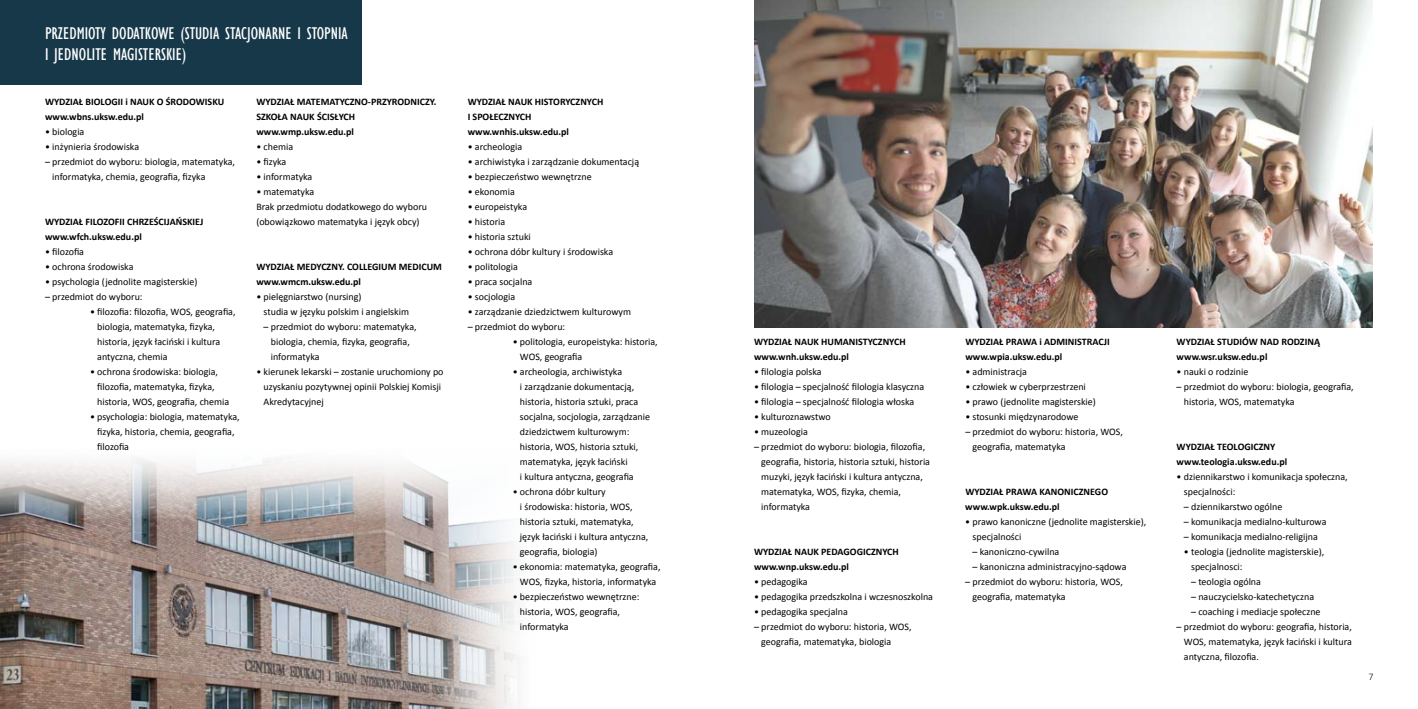
<style>
.page{position:relative;width:1418px;height:709px;background:#fff}
.page>*{position:absolute;margin:0;border:0;box-sizing:border-box;transform-origin:0 0}
.t1{font:condensed 17.5px "Gill Sans";color:#fff}
.t2{font:10px/15px "Calibri";color:#000}
.t3{font:700 10px/15px "Calibri";color:#000}
.t4{font:300 10px "Calibri";color:#000}
</style>
<div class="page">
<img style="left:754px;top:0;width:618px;height:327px">
<img style="left:0;top:459px;width:519px;height:250px">
<div style="left:0;top:0;width:361px;height:84px;background:#173849"></div>
<h1 class="t1" style="left:45px;top:23px;width:7px">PRZED</h1>
<h1 class="t1" style="left:77px;top:23px;width:15px">MIOTY</h1>
<h1 class="t1" style="left:112px;top:23px;width:8px">DODATKOWE</h1>
<h1 class="t1" style="left:181px;top:23px;width:78px">(STUDIA STACJONARNE</h1>
<h1 class="t1" style="left:297px;top:23px;width:17px">I STOPNIA</h1>
<h1 class="t1" style="left:45px;top:44px;width:20px">I JEDNOLITE</h1>
<h1 class="t1" style="left:113px;top:44px;width:28px">MAGISTERSKIE</h1>
<h1 class="t1" style="left:182px;top:44px;width:6px">)</h1>
<p class="t3" style="left:45px;top:94px;width:92px">WYDZIAŁ BIOLOG II i NAU</p>
<p class="t3" style="left:149px;top:94px;width:29px">K O ŚRODO</p>
<p class="t3" style="left:196px;top:94px;width:28px">WISKU</p>
<p class="t3" style="left:45px;top:109px;width:100px">www.wbns.uksw.edu.pl</p>
<p class="t2" style="left:45px;top:124px;width:41px">• biologia</p>
<p class="t2" style="left:45px;top:139px;width:96px">• inżynieria środowiska</p>
<p class="t2" style="left:52px;top:154px;width:184px;text-indent:-7px">– przedmiot do wyboru: biologia, matematyka, informatyka, chemia, geografia, fizyka</p>
<p class="t3" style="left:45px;top:214px;width:89px">WYDZIAŁ FILOZOFII CHRZE</p>
<p class="t3" style="left:154px;top:214px;width:46px">ŚCIJAŃSKIEJ</p>
<p class="t3" style="left:45px;top:229px;width:98px">www.wfch.uksw.edu.pl</p>
<p class="t2" style="left:45px;top:244px;width:41px">• filozofia</p>
<p class="t2" style="left:45px;top:259px;width:90px">• ochrona środowiska</p>
<p class="t2" style="left:45px;top:274px;width:154px">• psychologia (jednolite magisterskie)</p>
<p class="t2" style="left:45px;top:289px;width:99px">– przedmiot do wyboru:</p>
<p class="t2" style="left:97px;top:304px;width:140px;text-indent:-7px">• filozofia: filozofia, WOS, geografia, biologia, matematyka, fizyka, historia, język łaciński i kultura antyczna, chemia</p>
<p class="t2" style="left:97px;top:364px;width:133px;text-indent:-7px">• ochrona środowiska: biologia, filozofia, matematyka, fizyka, historia, WOS, geografia, chemia</p>
<p class="t2" style="left:97px;top:409px;width:144px;text-indent:-7px">• psychologia: biologia, matematyka, fizyka, historia, chemia, geografia, filozofia</p>
<p class="t3" style="left:256px;top:94px;width:80px">WYDZIAŁ MATE MATYCZNO</p>
<p class="t3" style="left:368px;top:94px;width:16px">-PRZYRODN</p>
<p class="t3" style="left:417px;top:94px;width:21px">ICZY.</p>
<p class="t3" style="left:256px;top:109px;width:41px">SZKOŁA NAU</p>
<p class="t3" style="left:256px;top:109px;width:99px;text-indent:53px">K ŚCISŁYCH www.wmp.uksw.edu.pl</p>
<p class="t2" style="left:256px;top:139px;width:38px">• chemia</p>
<p class="t2" style="left:256px;top:154px;width:32px">• fizyka</p>
<p class="t2" style="left:256px;top:169px;width:58px">• informatyka</p>
<p class="t2" style="left:256px;top:184px;width:172px">• matematyka<br>Brak przedmiotu dodatkowego do wyboru (obowiązkowo matematyka i język obcy)</p>
<p class="t3" style="left:256px;top:259px;width:56px">WYDZIAŁ MEDYCZNY</p>
<p class="t3" style="left:256px;top:259px;width:187px;text-indent:86px">. COLLEGIUM MEDICUM www.wmcm.uksw.edu.pl</p>
<p class="t2" style="left:263px;top:289px;width:147px;text-indent:-7px">• pielęgniarstwo (nursing)<br>studia w języku polskim i angielskim</p>
<p class="t2" style="left:271px;top:319px;width:147px;text-indent:-7px">– przedmiot do wyboru: matematyka, biologia, chemia, fizyka, geografia, informatyka</p>
<p class="t2" style="left:263px;top:364px;width:181px;text-indent:-7px">• kierunek lekarski – zostanie uruchomiony po uzyskaniu pozytywnej opinii Polskiej Komisji<br>Akredytacyjnej</p>
<p class="t3" style="left:467px;top:94px;width:48px">WYDZ IAŁ NAU</p>
<p class="t3" style="left:527px;top:94px;width:28px">K HISTORYCZNYCH</p>
<p class="t3" style="left:467px;top:109px;width:103px">I SPOŁECZNYCH www.wnhis.uksw.edu.pl</p>
<p class="t2" style="left:467px;top:139px;width:56px">• archeologia</p>
<p class="t2" style="left:467px;top:154px;width:173px">• archiwistyka i zarządzanie dokumentacją</p>
<p class="t2" style="left:467px;top:169px;width:126px">• bezpieczeństwo wewnętrzne</p>
<p class="t2" style="left:467px;top:184px;width:49px">• ekonomia</p>
<p class="t2" style="left:467px;top:199px;width:61px">• europeistyka</p>
<p class="t2" style="left:467px;top:214px;width:39px">• historia</p>
<p class="t2" style="left:467px;top:229px;width:65px">• historia sztuki</p>
<p class="t2" style="left:467px;top:244px;width:147px">• ochrona dóbr kultury i środowiska</p>
<p class="t2" style="left:467px;top:259px;width:52px">• politologia</p>
<p class="t2" style="left:467px;top:274px;width:66px">• praca socjalna</p>
<p class="t2" style="left:467px;top:289px;width:49px">• socjologia</p>
<p class="t2" style="left:467px;top:304px;width:165px">• zarządzanie dziedzictwem kulturowym</p>
<p class="t2" style="left:467px;top:319px;width:99px">– przedmiot do wyboru:</p>
<p class="t2" style="left:520px;top:334px;width:139px;text-indent:-7px">• politologia, europeistyka: historia,<br>WOS, geografia</p>
<p class="t2" style="left:520px;top:364px;width:132px;text-indent:-7px">• archeologia, archiwistyka<br>i zarządzanie dokumentacją, historia, historia sztuki, praca socjalna, socjologia, zarządzanie dziedzictwem kulturowym: historia, WOS, historia sztuki, matematyka, język łaciński<br>i kultura antyczna, geografia</p>
<p class="t2" style="left:520px;top:484px;width:130px;text-indent:-7px">• ochrona dóbr kultury<br>i środowiska: historia, WOS, historia sztuki, matematyka, język łaciński i kultura antyczna, geografia, biologia)</p>
<p class="t2" style="left:512px;top:559px;width:149px;text-align:center">• ekonomia: matematyka, geografia,<br>WOS, fizyka, historia, informatyka</p>
<p class="t2" style="left:520px;top:589px;width:121px;text-indent:-7px">• bezpieczeństwo wewnętrzne: historia, WOS, geografia, informatyka</p>
<p class="t3" style="left:754px;top:334px;width:116px;text-indent:60px">K HU MAN ISTYCZNYCH www.wnh.uksw.edu.pl</p>
<p class="t2" style="left:754px;top:364px;width:69px">• filologia polska</p>
<p class="t2" style="left:754px;top:379px;width:172px">• filologia – specjalność filologia klasyczna</p>
<p class="t2" style="left:754px;top:394px;width:162px">• filologia – specjalność filologia włoska</p>
<p class="t2" style="left:754px;top:409px;width:78px">• kulturoznawstwo</p>
<p class="t2" style="left:754px;top:424px;width:55px">• muzeologia</p>
<p class="t2" style="left:761px;top:439px;width:170px;text-indent:-7px">– przedmiot do wyboru: biologia, filozofia, geografia, historia, historia sztuki, historia muzyki, język łaciński i kultura antyczna, matematyka, WOS, fizyka, chemia, informatyka</p>
<p class="t3" style="left:754px;top:544px;width:48px">WYDZ IAŁ NAU</p>
<p class="t3" style="left:813px;top:544px;width:20px">K PEDAGOG</p>
<p class="t3" style="left:863px;top:544px;width:10px">ICZNYCH</p>
<p class="t3" style="left:754px;top:559px;width:96px">www.wnp.uksw.edu.pl</p>
<p class="t2" style="left:754px;top:574px;width:55px">• pedagogika</p>
<p class="t2" style="left:754px;top:589px;width:180px">• pedagogika przedszkolna i wczesnoszkolna</p>
<p class="t2" style="left:754px;top:604px;width:95px">• pedagogika specjalna</p>
<p class="t2" style="left:761px;top:619px;width:152px;text-indent:-7px">– przedmiot do wyboru: historia, WOS, geografia, matematyka, biologia</p>
<p class="t3" style="left:754px;top:334px;width:48px">WYDZ IAŁ NAU</p>
<p class="t3" style="left:965px;top:334px;width:123px">WYDZIAŁ PRAWA i ADMINISTRACJ</p>
<p class="t3" style="left:1107px;top:334px;width:4px">I</p>
<p class="t3" style="left:965px;top:349px;width:98px">www.wpia.uksw.edu.pl</p>
<p class="t2" style="left:965px;top:364px;width:63px">• administracja</p>
<p class="t2" style="left:965px;top:379px;width:122px">• człowiek w cyberprzestrzeni</p>
<p class="t2" style="left:965px;top:394px;width:132px">• prawo (jednolite magisterskie)</p>
<p class="t2" style="left:965px;top:409px;width:115px">• stosunki międzynarodowe</p>
<p class="t2" style="left:972px;top:424px;width:152px;text-indent:-7px">– przedmiot do wyboru: historia, WOS, geografia, matematyka</p>
<p class="t3" style="left:965px;top:484px;width:87px">WYDZ IAŁ PRAWA KANON</p>
<p class="t3" style="left:1070px;top:484px;width:10px">ICZNEGO</p>
<p class="t3" style="left:965px;top:499px;width:96px">www.wpk.uksw.edu.pl</p>
<p class="t2" style="left:972px;top:514px;width:175px;text-indent:-7px">• prawo kanoniczne (jednolite magisterskie), specjalności</p>
<p class="t2" style="left:972px;top:544px;width:88px">– kanoniczno-cywilna</p>
<p class="t2" style="left:972px;top:559px;width:155px">– kanoniczna administracyjno-sądowa</p>
<p class="t2" style="left:972px;top:574px;width:152px;text-indent:-7px">– przedmiot do wyboru: historia, WOS, geografia, matematyka</p>
<p class="t3" style="left:1176px;top:334px;width:91px">WYDZIAŁ STUD IÓW NAD</p>
<p class="t3" style="left:1281px;top:334px;width:7px">RODZ</p>
<p class="t3" style="left:1304px;top:334px;width:17px">INĄ</p>
<p class="t3" style="left:1176px;top:349px;width:92px">www.wsr.uksw.edu.pl</p>
<p class="t2" style="left:1176px;top:364px;width:73px">• nauki o rodzinie</p>
<p class="t2" style="left:1183px;top:379px;width:171px;text-indent:-7px">– przedmiot do wyboru: biologia, geografia, historia, WOS, matematyka</p>
<p class="t3" style="left:1176px;top:439px;width:112px">WYDZIAŁ TEOLOG ICZNY www.teologia.uksw.edu.pl</p>
<p class="t2" style="left:1183px;top:469px;width:165px;text-indent:-7px">• dziennikarstwo i komunikacja społeczna, specjalności:</p>
<p class="t2" style="left:1183px;top:499px;width:100px">– dziennikarstwo ogólne</p>
<p class="t2" style="left:1183px;top:514px;width:144px">– komunikacja medialno-kulturowa</p>
<p class="t2" style="left:1183px;top:529px;width:135px">– komunikacja medialno-religijna</p>
<p class="t2" style="left:1191px;top:544px;width:135px;text-indent:-7px">• teologia (jednolite magisterskie), specjalnosci:</p>
<p class="t2" style="left:1191px;top:574px;width:71px">– teologia ogólna</p>
<p class="t2" style="left:1191px;top:589px;width:124px">– nauczycielsko-katechetyczna</p>
<p class="t2" style="left:1191px;top:604px;width:131px">– coaching i mediacje społeczne</p>
<p class="t2" style="left:1183px;top:619px;width:169px;text-align:justify;text-indent:-7px">– przedmiot do wyboru: geografia, historia, WOS, matematyka, język łaciński i kultura antyczna, filozofia.</p>
<p class="t4" style="left:1368px;top:670px;width:7px">7</p>
</div>
